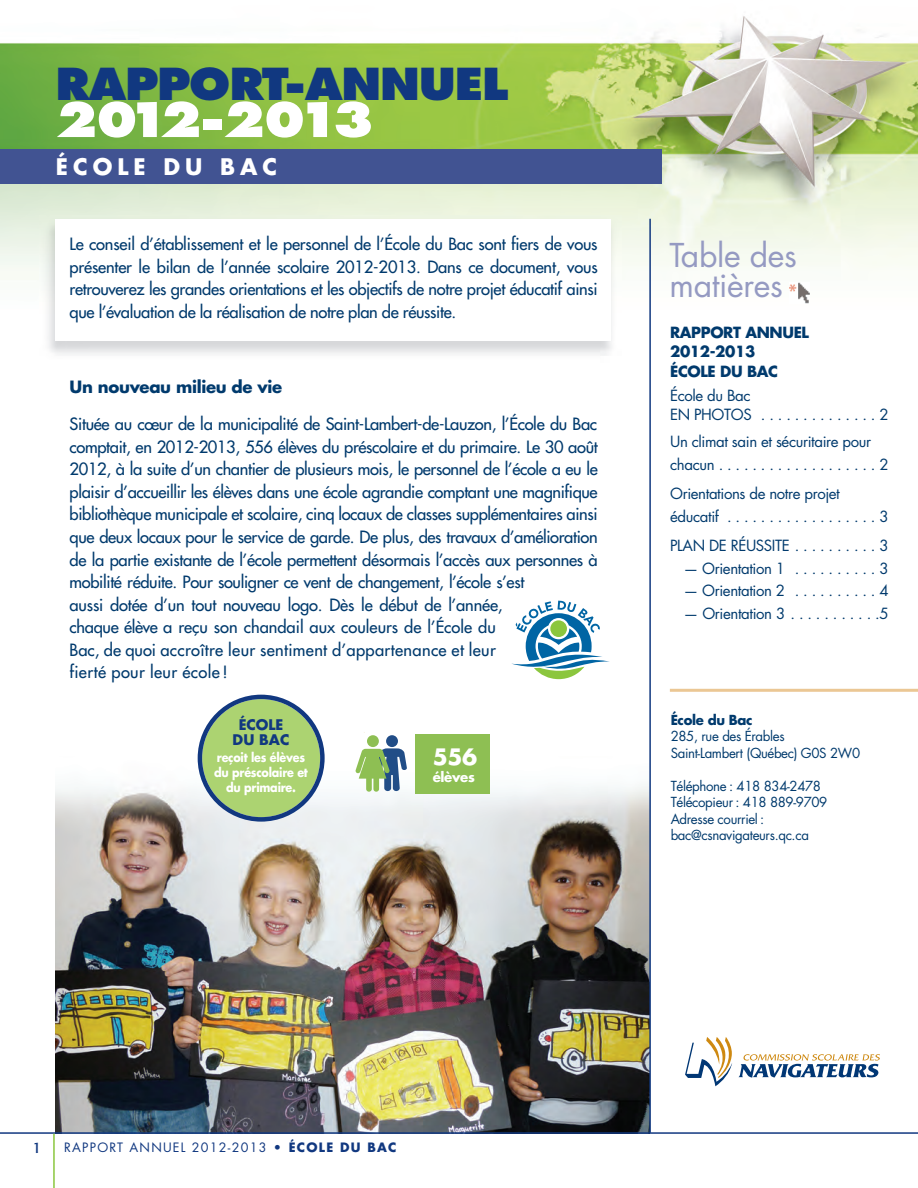
<style>
.page{position:relative;width:918px;height:1188px;background:#fff}
.page>*{position:absolute;margin:0;border:0;box-sizing:border-box;transform-origin:0 0}
.t1{font:800 46.65px "Futura";letter-spacing:-.15em;color:#fff;scale:1.08 1}
.t2{font:800 42.9px "Futura";letter-spacing:-.025em;color:#113880;scale:1.06 1}
.t3{font:31.95px/30px "Futura";letter-spacing:-.01em;color:#959ac2}
.t4{font:700 22.2px "Futura";letter-spacing:.225em;color:#fff}
.t5{font:700 22.05px "Futura";color:#fff}
.t6{font:16.5px/22.5px "Futura";letter-spacing:-.02em;color:#003a6d;text-align:justify}
.t7{font:700 16.5px "Futura";letter-spacing:-.02em;color:#003a6d}
.t8{font:15px/22.5px "Futura";letter-spacing:-.025em;color:#003a6d}
.t9{font:700 15px/19.5px "Futura";letter-spacing:-.025em;color:#003a6d}
.t10{font:15px "Formata";color:#113880}
.t11{font:700 14.25px/15.3px "Futura";color:#113880;text-align:center}
.t12{font:13.5px/16.5px "Futura";letter-spacing:-.025em;color:#003a6d}
.t13{font:700 13.5px "Futura";letter-spacing:-.025em;color:#003a6d}
.t14{font:700 13.35px "Futura";letter-spacing:-.02em;color:#fff}
.t15{font:12.6px "Futura";letter-spacing:.1em;color:#113880}
.t16{font:700 12.3px/15px "Futura";letter-spacing:-.02em;color:#fff;text-align:center;scale:.9 1}
.s1{font-weight:700}
</style>
<div class="page">
<img style="left:55px;top:757px;width:594px;height:375px">
<img style="left:1px;top:16px;width:916px;height:288px">
<svg style="left:198px;top:695px;width:127px;height:127px;background:#abca90"></svg>
<img style="left:39px;top:215px;width:582px;height:141px">
<div style="left:55px;top:219px;width:556px;height:122px;background:#fff"></div>
<hr style="left:0;top:1132px;width:918px;height:2px;background:#113880">
<hr style="left:53px;top:1134px;width:2px;height:54px;background:#8bc63e">
<img style="left:789px;top:283px;width:21px;height:20px">
<div style="left:0;top:149px;width:661px;height:35px;background:#415392"></div>
<div style="left:386px;top:735px;width:12px;height:12px;background:#214d87;border-radius:50%"></div>
<div style="left:367px;top:735px;width:12px;height:12px;background:#8ebf53;border-radius:50%"></div>
<div style="left:415px;top:734px;width:74px;height:59px;background:#8ebf53"></div>
<svg style="left:355px;top:748px;width:52px;height:44px"></svg>
<hr style="left:649px;top:219px;width:2px;height:914px;background:#113880">
<hr style="left:670px;top:689px;width:248px;height:3px;background:#ebc794">
<svg style="left:739px;top:1054px;width:141px;height:24px"></svg>
<svg style="left:685px;top:1037px;width:48px;height:49px"></svg>
<svg style="left:511px;top:601px;width:99px;height:78px"></svg>
<h2 class="t2" style="left:55px;top:66px;width:429px">RAPPORT-ANNUEL</h2>
<h1 class="t1" style="left:56px;top:99px;width:297px">2012-2013</h1>
<h3 class="t4" style="left:56px;top:156px;width:223px">ÉCOLE DU BAC</h3>
<p class="t6" style="left:70px;top:234px;width:530px">Le conseil d’établissement et le personnel de l’École du Bac sont fiers de vous présenter le bilan de l’année scolaire 2012-2013. Dans ce document, vous retrouverez les grandes orientations et les objectifs de notre projet éducatif ainsi que l’évaluation de la réalisation de notre plan de réussite.</p>
<p class="t7" style="left:70px;top:379px;width:214px">Un nouveau milieu de vie</p>
<p class="t6" style="left:70px;top:414px;width:530px;text-align:left">Située au cœur de la municipalité de Saint-Lambert-de-Lauzon, l’École du Bac comptait, en 2012-2013, 556 élèves du préscolaire et du primaire. Le 30 août 2012, à la suite d’un chantier de plusieurs mois, le personnel de l’école a eu le plaisir d’accueillir les élèves dans une école agrandie comptant une magnifique bibliothèque municipale et scolaire, cinq locaux de classes supplémentaires ainsi que deux locaux pour le service de garde. De plus, des travaux d’amélioration de la partie existante de l’école permettent désormais l’accès aux personnes à mobilité réduite. Pour souligner ce vent de changement, l’école s’est<br>aussi dotée d’un tout nouveau logo. Dès le début de l’année,<br>chaque élève a reçu son chandail aux couleurs de l’École du<br>Bac, de quoi accroître leur sentiment d’appartenance et leur<br>fierté pour leur école !</p>
<p class="t11" style="left:233px;top:718px;width:58px">ÉCOLE<br>DU BAC</p>
<p class="t16" style="left:214px;top:751px;width:106px">reçoit les élèves du préscolaire et du primaire.</p>
<h3 class="t5" style="left:433px;top:747px;width:46px">556</h3>
<p class="t14" style="left:433px;top:771px;width:44px">élèves</p>
<h3 class="t3" style="left:669px;top:243px;width:129px">Table des matières</h3>
<p class="t9" style="left:670px;top:324px;width:140px">RAPPORT ANNUEL<br>2012-2013<br>ÉCOLE DU BAC</p>
<p class="t8" style="left:670px;top:387px;width:220px;line-height:19.5px">École du Bac<br>EN PHOTOS . . . . . . . . . . . . . . 2</p>
<p class="t8" style="left:670px;top:432px;width:220px">Un climat sain et sécuritaire pour chacun . . . . . . . . . . . . . . . . . . . 2</p>
<p class="t8" style="left:670px;top:484px;width:220px">Orientations de notre projet éducatif . . . . . . . . . . . . . . . . . . 3</p>
<p class="t8" style="left:670px;top:536px;width:220px">PLAN DE RÉUSSITE . . . . . . . . . . 3</p>
<p class="t8" style="left:683px;top:558px;width:207px">— Orientation 1 . . . . . . . . . . 3</p>
<p class="t8" style="left:683px;top:581px;width:207px">— Orientation 2 . . . . . . . . . . 4</p>
<p class="t8" style="left:683px;top:603px;width:207px">— Orientation 3 . . . . . . . . . . .5</p>
<p class="t13" style="left:671px;top:713px;width:84px">École du Bac</p>
<p class="t12" style="left:671px;top:729px;width:191px">285, rue des Érables<br>Saint-Lambert (Québec) G0S 2W0</p>
<p class="t12" style="left:671px;top:778px;width:158px">Téléphone : 418 834-2478<br>Télécopieur : 418 889-9709<br>Adresse courriel : bac@csnavigateurs.qc.ca</p>
<p class="t10" style="left:33px;top:1141px;width:10px">1</p>
<p class="t15" style="left:64px;top:1142px;width:334px">RAPPORT ANNUEL 2012-2013 <span class="s1">• ÉCOLE DU BAC</span></p>
</div>
